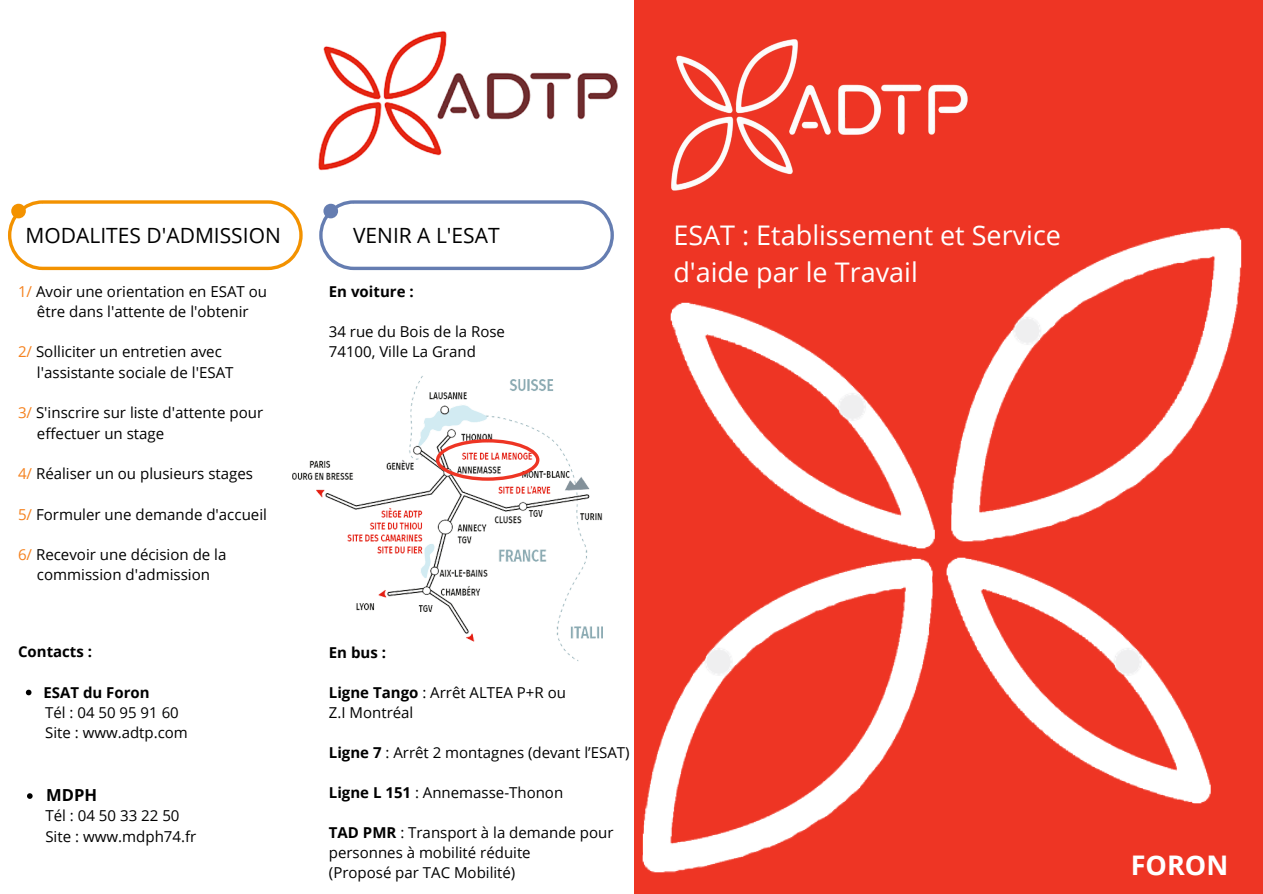
<style>
.page{position:relative;width:1263px;height:894px;background:#fff}
.page>*{position:absolute;margin:0;border:0;box-sizing:border-box;transform-origin:0 0}
.t1{font:27px/37px "Open Sans";color:#fff}
.t2{font:700 27px "Open Sans";color:#fff}
.t3{font:21px "Open Sans";color:#000}
.t4{font:700 16.5px "Open Sans";color:#000}
.t5{font:15px/20.2px "Open Sans";color:#000}
.t6{font:700 15px "Open Sans";color:#000}
.s1{color:#f5821f}
.s2{color:#fff}
.s3{font-weight:700}
</style>
<div class="page">
<div style="left:634px;top:0;width:629px;height:893px;background:#ee3524"></div>
<img style="left:671px;top:39px;width:297px;height:152px">
<img style="left:642px;top:227px;width:600px;height:646px">
<img style="left:318px;top:31px;width:300px;height:140px">
<svg style="left:319px;top:200px;width:295px;height:70px"></svg>
<svg style="left:8px;top:200px;width:295px;height:70px"></svg>
<img style="left:292px;top:376px;width:311px;height:285px">
<svg style="left:436px;top:439px;width:103px;height:41px"></svg>
<svg style="left:26px;top:689px;width:5px;height:6px"></svg>
<svg style="left:27px;top:793px;width:6px;height:5px"></svg>
<h2 class="t3" style="left:26px;top:220px;width:257px">MODALITES D'ADMISSION</h2>
<h2 class="t3" style="left:353px;top:220px;width:148px">VENIR A L'ESAT</h2>
<p class="t5" style="left:18px;top:280px;width:251px"><span class="s1">1/</span> Avoir une orientation en ESAT ou <span class="s2">vv</span> être dans l'attente de l'obtenir</p>
<p class="t5" style="left:18px;top:341px;width:217px"><span class="s1">2/</span> Solliciter un entretien avec <span class="s2">vv</span> l'assistante sociale de l'ESAT</p>
<p class="t5" style="left:18px;top:402px;width:247px"><span class="s1">3/</span> S'inscrire sur liste d'attente pour <span class="s2">vv</span>effectuer un stage</p>
<p class="t5" style="left:18px;top:463px;width:237px"><span class="s1">4/</span> Réaliser un ou plusieurs stages</p>
<p class="t5" style="left:18px;top:503px;width:250px"><span class="s1">5/</span> Formuler une demande d'accueil</p>
<p class="t5" style="left:18px;top:544px;width:210px"><span class="s1">6/</span> Recevoir une décision de la <span class="s2">vv</span>commission d'admission</p>
<p class="t6" style="left:18px;top:640px;width:76px">Contacts :</p>
<p class="t6" style="left:43px;top:681px;width:108px">ESAT du Foron</p>
<p class="t5" style="left:45px;top:701px;width:144px">Tél : 04 50 95 91 60<br>Site : www.adtp.com</p>
<p class="t4" style="left:46px;top:783px;width:52px">MDPH</p>
<p class="t5" style="left:45px;top:805px;width:153px">Tél : 04 50 33 22 50<br>Site : www.mdph74.fr</p>
<p class="t6" style="left:329px;top:281px;width:86px">En voiture :</p>
<p class="t5" style="left:329px;top:321px;width:178px">34 rue du Bois de la Rose<br>74100, Ville La Grand</p>
<p class="t6" style="left:329px;top:641px;width:59px">En bus :</p>
<p class="t5" style="left:329px;top:681px;width:239px"><span class="s3">Ligne Tango</span> : Arrêt ALTEA P+R ou<br>Z.I Montréal</p>
<p class="t5" style="left:329px;top:741px;width:302px"><span class="s3">Ligne 7</span> : Arrêt 2 montagnes (devant l’ESAT)</p>
<p class="t5" style="left:329px;top:782px;width:236px"><span class="s3">Ligne L 151</span> : Annemasse-Thonon</p>
<p class="t5" style="left:329px;top:822px;width:286px"><span class="s3">TAD PMR</span> : Transport à la demande pour personnes à mobilité réduite<br>(Proposé par TAC Mobilité)</p>
<h1 class="t1" style="left:673px;top:216px;width:389px">ESAT : Etablissement et Service d'aide par le Travail</h1>
<h1 class="t2" style="left:1131px;top:846px;width:99px">FORON</h1>
</div>
